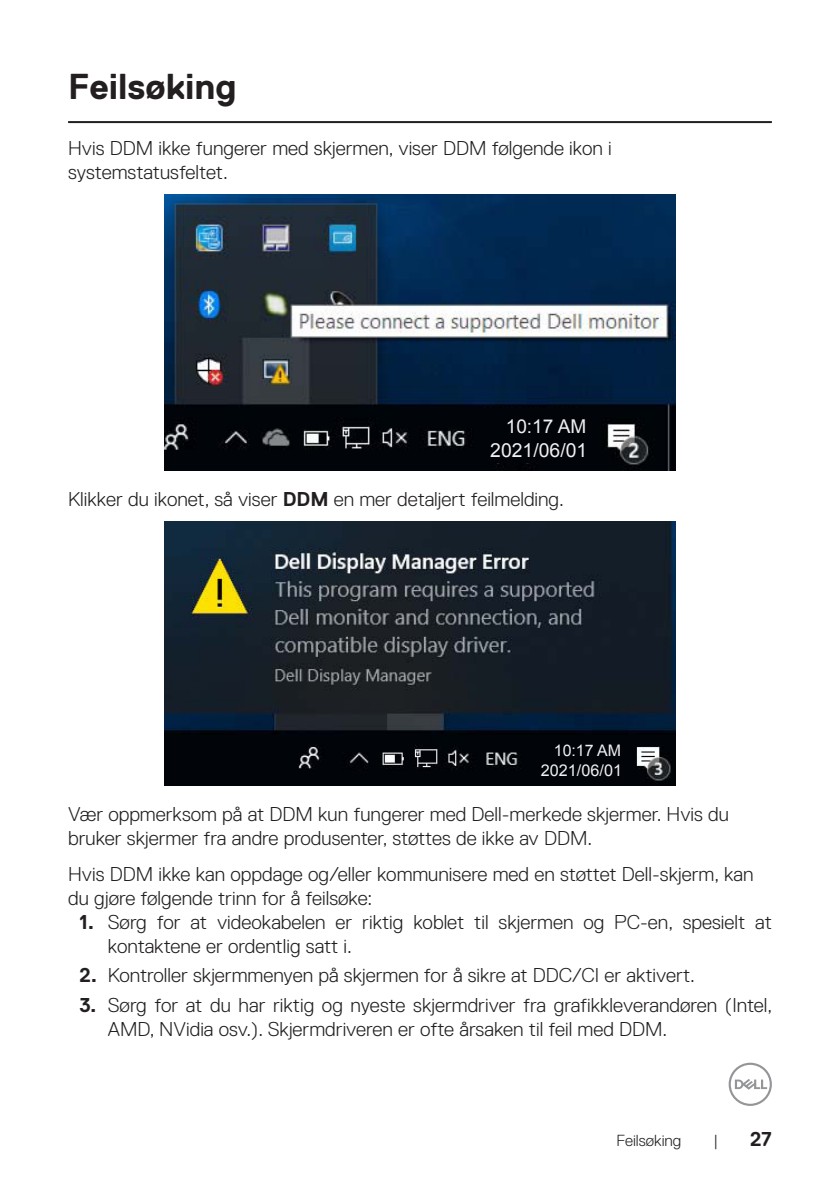
<style>
.page{position:relative;width:840px;height:1191px;background:#fff}
.page>*{position:absolute;margin:0;border:0;box-sizing:border-box;transform-origin:0 0}
.Head_1{font:700 36px "Dell Replica";color:#231f20}
.Paragraph{font:300 20px/24px "Dell Replica";color:#231f20}
.t1{font:700 20px "Dell Replica";color:#231f20}
.t2{font:19.4px "Arial";color:#f0f0f2}
.t3{font:19px "Arial";color:#f0f0f2}
.t4{font:16.2px "Arial";color:#f0f0f2}
.t5{font:300 16px "Dell Replica";color:#231f20}
.t6{font:16px "Arial";color:#f0f0f2}
.s1{font-weight:700}
</style>
<div class="page">
<svg style="left:728px;top:1062px;width:43px;height:44px"></svg>
<hr style="left:68px;top:121px;width:703px;height:2px;background:#231f20">
<img style="left:164px;top:194px;width:511px;height:276px">
<div style="left:475px;top:409px;width:104px;height:54px;background:#010409"></div>
<img style="left:164px;top:521px;width:511px;height:265px">
<div style="left:526px;top:735px;width:89px;height:47px;background:#010409"></div>
<p class="Head_1" style="left:68px;top:66px;width:170px">Feilsøking</p>
<p class="Paragraph" style="left:68px;top:136px;width:544px">Hvis DDM ikke fungerer med skjermen, viser DDM følgende ikon i systemstatusfeltet.</p>
<p class="t3" style="left:505px;top:413px;width:82px">10:17 AM</p>
<p class="t2" style="left:490px;top:437px;width:98px">2021/06/01</p>
<p class="Paragraph" style="left:68px;top:487px;width:497px">Klikker du ikonet, så viser <span class="s1">DDM</span> en mer detaljert feilmelding.</p>
<p class="t6" style="left:553px;top:740px;width:69px">10:17 AM</p>
<p class="t4" style="left:540px;top:759px;width:83px">2021/06/01</p>
<p class="Paragraph" style="left:68px;top:802px;width:662px">Vær oppmerksom på at DDM kun fungerer med Dell-merkede skjermer. Hvis du bruker skjermer fra andre produsenter, støttes de ikke av DDM.</p>
<p class="Paragraph" style="left:68px;top:862px;width:686px">Hvis DDM ikke kan oppdage og/eller kommunisere med en støttet Dell-skjerm, kan du gjøre følgende trinn for å feilsøke:</p>
<p class="Paragraph" style="left:108px;top:910px;width:665px;text-indent:-28px"><span class="s1">1.</span> Sørg for at videokabelen er riktig koblet til skjermen og PC-en, spesielt at kontaktene er ordentlig satt i.</p>
<p class="Paragraph" style="left:79px;top:963px;width:616px"><span class="s1">2.</span> Kontroller skjermmenyen på skjermen for å sikre at DDC/CI er aktivert.</p>
<p class="Paragraph" style="left:108px;top:993px;width:665px;text-indent:-28px"><span class="s1">3.</span> Sørg for at du har riktig og nyeste skjermdriver fra grafikkleverandøren (Intel,<br>AMD, NVidia osv.). Skjermdriveren er ofte årsaken til feil med DDM.</p>
<p class="t5" style="left:616px;top:1131px;width:66px">Feilsøking</p>
<p class="t5" style="left:713px;top:1131px;width:6px">|</p>
<p class="t1" style="left:749px;top:1127px;width:23px">27</p>
</div>
